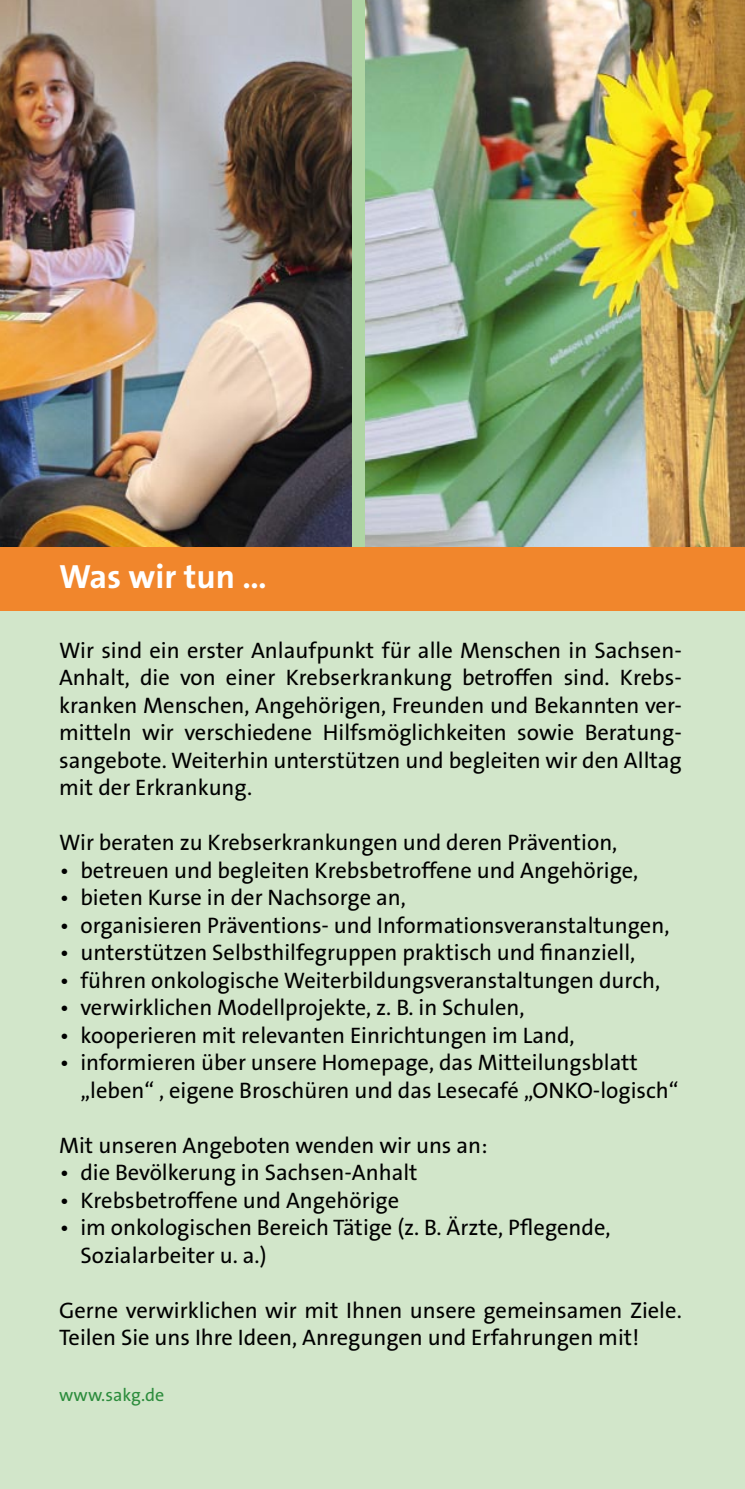
<style>
.page{position:relative;width:745px;height:1489px;background:#fff}
.page>*{position:absolute;margin:0;border:0;box-sizing:border-box;transform-origin:0 0}
.t1{font:700 33.75px "The Sans B7";color:#fff}
.t2{font:22.5px/27.5px "The Sans B5 Plain";color:#000}
.t3{font:18px "The Sans B5 Plain";color:#2c8c3c}
</style>
<div class="page">
<div style="left:0;top:575px;width:744px;height:913px;background:#d2e6ca"></div>
<img style="left:0;top:0;width:351px;height:547px">
<img style="left:365px;top:0;width:379px;height:547px">
<div style="left:0;top:547px;width:744px;height:64px;background:#f1862c"></div>
<h1 class="t1" style="left:59px;top:558px;width:209px">Was wir tun …</h1>
<p class="t2" style="left:59px;top:637px;width:624px;text-align:justify">Wir sind ein erster Anlaufpunkt für alle Menschen in Sachsen-Anhalt, die von einer Krebserkrankung betroffen sind. Krebs&shy;kranken Menschen, Angehörigen, Freunden und Bekannten ver&shy;mitteln wir verschiedene Hilfsmöglichkeiten sowie Beratung&shy;sangebote. Weiterhin unterstützen und begleiten wir den Alltag mit der Erkrankung.</p>
<p class="t2" style="left:59px;top:829px;width:559px">Wir beraten zu Krebserkrankungen und deren Prävention,</p>
<p class="t2" style="left:60px;top:857px;width:580px">• betreuen und begleiten Krebsbetroffene und Angehörige,</p>
<p class="t2" style="left:60px;top:884px;width:347px">• bieten Kurse in der Nachsorge an,</p>
<p class="t2" style="left:60px;top:912px;width:611px">• organisieren Präventions- und Informationsveranstaltungen,</p>
<p class="t2" style="left:60px;top:939px;width:577px">• unterstützen Selbsthilfegruppen praktisch und finanziell,</p>
<p class="t2" style="left:60px;top:967px;width:601px">• führen onkologische Weiterbildungsveranstaltungen durch,</p>
<p class="t2" style="left:60px;top:994px;width:466px">• verwirklichen Modellprojekte, z. B. in Schulen,</p>
<p class="t2" style="left:60px;top:1021px;width:516px">• kooperieren mit relevanten Einrichtungen im Land,</p>
<p class="t2" style="left:80px;top:1049px;width:599px;text-indent:-21px">• informieren über unsere Homepage, das Mitteilungsblatt „leben“ , eigene Broschüren und das Lesecafé „ONKO-logisch“</p>
<p class="t2" style="left:59px;top:1131px;width:429px">Mit unseren Angeboten wenden wir uns an:</p>
<p class="t2" style="left:60px;top:1159px;width:359px">• die Bevölkerung in Sachsen-Anhalt</p>
<p class="t2" style="left:60px;top:1186px;width:341px">• Krebsbetroffene und Angehörige</p>
<p class="t2" style="left:80px;top:1214px;width:531px;text-indent:-21px">• im onkologischen Bereich Tätige (z. B. Ärzte, Pflegende,<br>Sozialarbeiter u. a.)</p>
<p class="t2" style="left:59px;top:1296px;width:623px">Gerne verwirklichen wir mit Ihnen unsere gemeinsamen Ziele.<br>Teilen Sie uns Ihre Ideen, Anregungen und Erfahrungen mit!</p>
<p class="t3" style="left:59px;top:1384px;width:107px">www.sakg.de</p>
</div>
